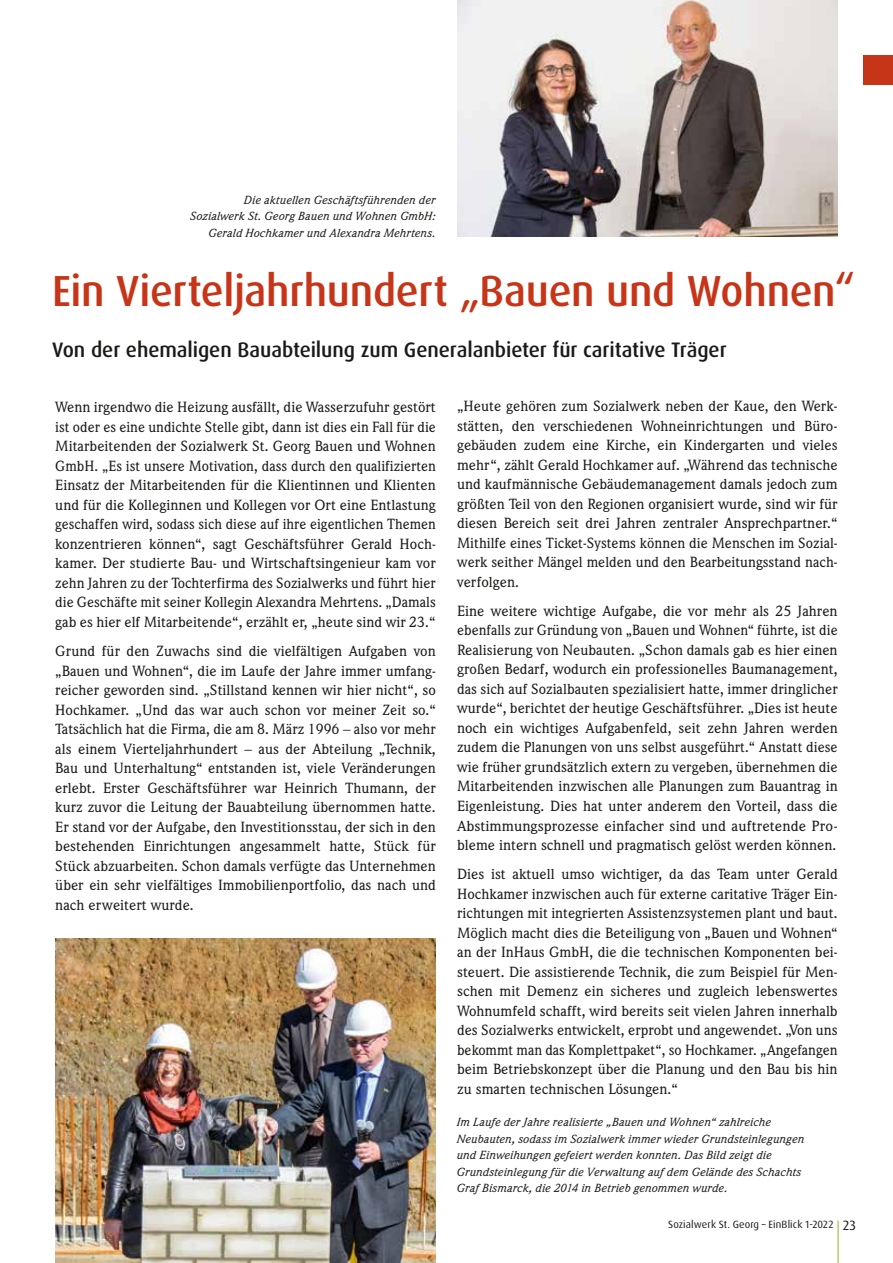
<style>
.page{position:relative;width:893px;height:1263px;background:#fff}
.page>*{position:absolute;margin:0;border:0;box-sizing:border-box;transform-origin:0 0}
.t1{font:500 43.5px "Dax Pro";letter-spacing:-.005em;color:#c73518}
.t2{font:500 21px "Dax OT";letter-spacing:-.005em;color:#1a1a18}
.t3{font:500 15px/19.5px "Weidemann IT Cby BT";color:#1a1a18;text-align:justify}
.t4{font:italic 500 12px/16.5px "Weidemann IT Cby BT";letter-spacing:.01em;color:#1a1a18;text-align:right}
.t5{font:10.5px "Dax Pro";letter-spacing:.01em;color:#1a1a18}
.s1{font-size:13.5px}
</style>
<div class="page">
<hr style="left:838px;top:1220px;width:1px;height:43px;background:#95b41f">
<div style="left:863px;top:55px;width:30px;height:30px;background:#c73518"></div>
<img style="left:457px;top:0;width:381px;height:237px">
<img style="left:55px;top:939px;width:381px;height:324px">
<p class="t4" style="left:190px;top:191px;width:247px">Die aktuellen Geschäftsführenden der<br>Sozialwerk St. Georg Bauen und Wohnen GmbH:<br>Gerald Hochkamer und Alexandra Mehrtens.</p>
<h1 class="t1" style="left:52px;top:263px;width:804px">Ein Vierteljahrhundert „Bauen und Wohnen“</h1>
<h2 class="t2" style="left:52px;top:336px;width:676px">Von der ehemaligen Bauabteilung zum Generalanbieter für caritative Träger</h2>
<p class="t3" style="left:55px;top:397px;width:382px">Wenn irgendwo die Heizung ausfällt, die Wasserzufuhr gestört ist oder es eine undichte Stelle gibt, dann ist dies ein Fall für die Mitarbeitenden der Sozialwerk St. Georg Bauen und Wohnen GmbH. „Es ist unsere Motivation, dass durch den qualifizierten Einsatz der Mitarbeitenden für die Klientinnen und Klienten und für die Kolleginnen und Kollegen vor Ort eine Entlastung geschaffen wird, sodass sich diese auf ihre eigentlichen Themen konzentrieren können“, sagt Geschäftsführer Gerald Hoch&shy;kamer. Der studierte Bau- und Wirtschaftsingenieur kam vor zehn Jahren zu der Tochterfirma des Sozialwerks und führt hier die Geschäfte mit seiner Kollegin Alexandra Mehrtens. „Damals gab es hier elf Mitarbeitende“, erzählt er, „heute sind wir 23.“</p>
<p class="t3" style="left:55px;top:641px;width:382px">Grund für den Zuwachs sind die vielfältigen Aufgaben von „Bauen und Wohnen“, die im Laufe der Jahre immer umfang&shy;reicher geworden sind. „Stillstand kennen wir hier nicht“, so Hochkamer. „Und das war auch schon vor meiner Zeit so.“ Tatsächlich hat die Firma, die am 8. März 1996 – also vor mehr als einem Vierteljahrhundert – aus der Abteilung „Technik, Bau und Unterhaltung“ entstanden ist, viele Veränderungen erlebt. Erster Geschäftsführer war Heinrich Thumann, der kurz zuvor die Leitung der Bauabteilung übernommen hatte.<br>Er stand vor der Aufgabe, den Investitionsstau, der sich in den bestehenden Einrichtungen angesammelt hatte, Stück für Stück abzuarbeiten. Schon damals verfügte das Unternehmen über ein sehr vielfältiges Immobilienportfolio, das nach und nach erweitert wurde.</p>
<p class="t3" style="left:457px;top:396px;width:382px">„Heute gehören zum Sozialwerk neben der Kaue, den Werk&shy;stätten, den verschiedenen Wohneinrichtungen und Büro&shy;gebäuden zudem eine Kirche, ein Kindergarten und vieles mehr“, zählt Gerald Hochkamer auf. „Während das technische und kaufmännische Gebäudemanagement damals jedoch zum größten Teil von den Regionen organisiert wurde, sind wir für diesen Bereich seit drei Jahren zentraler Ansprechpartner.“ Mithilfe eines Ticket-Systems können die Menschen im Sozial&shy;werk seither Mängel melden und den Bearbeitungsstand nach&shy;verfolgen.</p>
<p class="t3" style="left:457px;top:601px;width:382px">Eine weitere wichtige Aufgabe, die vor mehr als 25 Jahren ebenfalls zur Gründung von „Bauen und Wohnen“ führte, ist die Realisierung von Neubauten. „Schon damals gab es hier einen großen Bedarf, wodurch ein professionelles Baumanagement, das sich auf Sozialbauten spezialisiert hatte, immer dringlicher wurde“, berichtet der heutige Geschäftsführer. „Dies ist heute noch ein wichtiges Aufgabenfeld, seit zehn Jahren werden zudem die Planungen von uns selbst ausgeführt.“ Anstatt diese wie früher grundsätzlich extern zu vergeben, übernehmen die Mitarbeitenden inzwischen alle Planungen zum Bauantrag in Eigenleistung. Dies hat unter anderem den Vorteil, dass die Abstimmungsprozesse einfacher sind und auftretende Pro&shy;bleme intern schnell und pragmatisch gelöst werden können.</p>
<p class="t3" style="left:457px;top:864px;width:382px">Dies ist aktuell umso wichtiger, da das Team unter Gerald Hochkamer inzwischen auch für externe caritative Träger Ein&shy;richtungen mit integrierten Assistenzsystemen plant und baut.<br>Möglich macht dies die Beteiligung von „Bauen und Wohnen“ an der InHaus GmbH, die die technischen Komponenten bei&shy;steuert. Die assistierende Technik, die zum Beispiel für Men&shy;schen mit Demenz ein sicheres und zugleich lebenswertes Wohnumfeld schafft, wird bereits seit vielen Jahren innerhalb des Sozialwerks entwickelt, erprobt und angewendet. „Von uns bekommt man das Komplettpaket“, so Hochkamer. „Angefangen beim Betriebskonzept über die Planung und den Bau bis hin zu smarten technischen Lösungen.“</p>
<p class="t4" style="left:457px;top:1114px;width:349px;text-align:left">Im Laufe der Jahre realisierte „Bauen und Wohnen“ zahlreiche Neubauten, sodass im Sozialwerk immer wieder Grundsteinlegungen und Einweihungen gefeiert werden konnten. Das Bild zeigt die Grundsteinlegung für die Verwaltung auf dem Gelände des Schachts Graf Bismarck, die 2014 in Betrieb genommen wurde.</p>
<p class="t5" style="left:668px;top:1217px;width:189px">Sozialwerk St. Georg – EinBlick 1-2022 <span class="s1">23</span></p>
</div>
